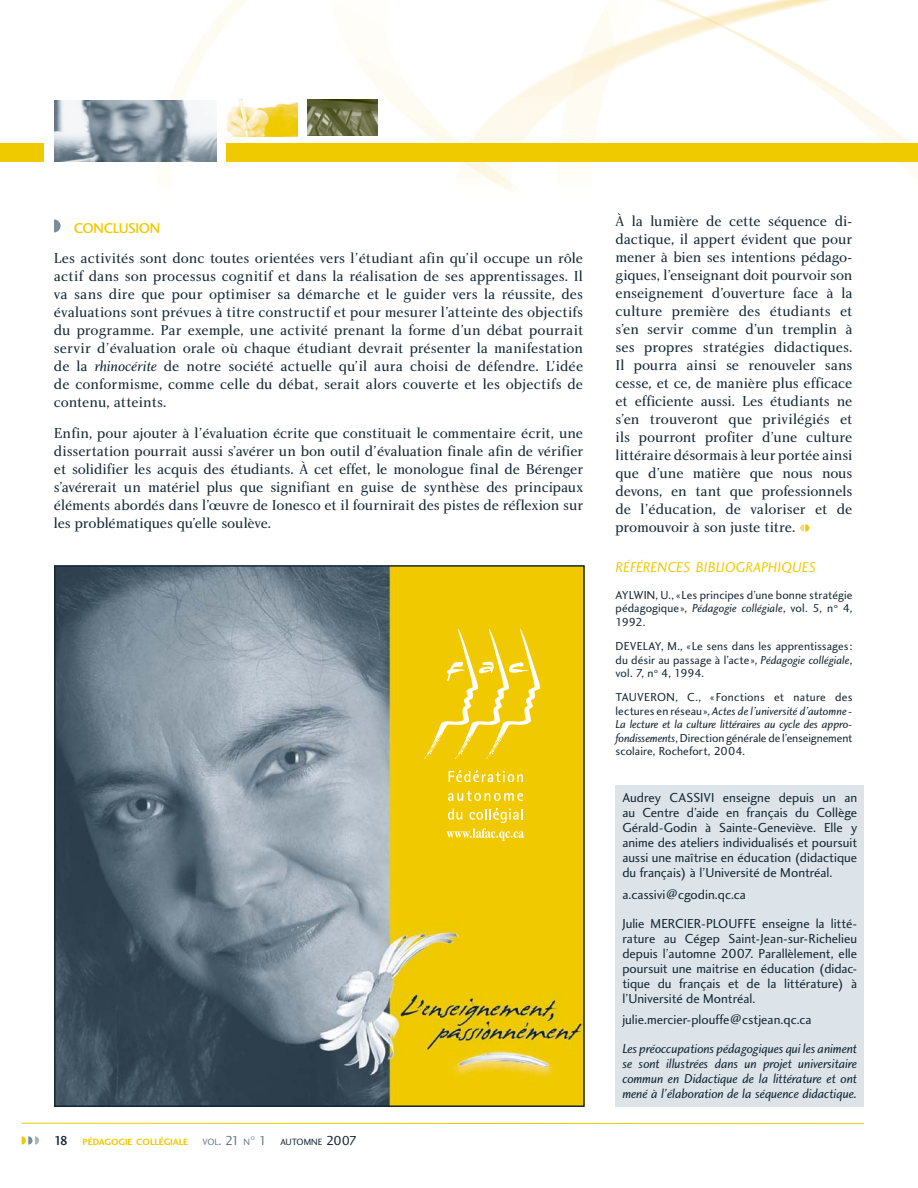
<style>
.page{position:relative;width:918px;height:1188px;background:#fff}
.page>*{position:absolute;margin:0;border:0;box-sizing:border-box;transform-origin:0 0}
.t1{font:15px/18px "Charlotte Book Plain";letter-spacing:-.01em;color:#142733;text-align:justify}
.t2{font:14.7px "Charlotte Sans Book Italic Plain";letter-spacing:-.005em;color:#f0ca00}
.t3{font:14.7px "Charlotte Sans Medium Plain";letter-spacing:-.03em;color:#f0ca00}
.t4{font:13.5px/15px "Charlotte Sans Book Plain";color:#142733;text-align:justify}
.t5{font:13.5px/15px "Charlotte Sans Book Italic Plain";letter-spacing:-.01em;color:#142733;text-align:justify}
.t6{font:12px/13.5px "Charlotte Sans Book Plain";letter-spacing:.005em;color:#142733;text-align:justify}
.t7{font:12px/13.5px "Charlotte Sans Book Italic Plain";letter-spacing:-.01em;color:#142733}
.t8{font:9.45px "Charlotte Sans Bold Plain";color:#f0ca00}
.t9{font:9.45px "Charlotte Sans Book Plain";color:#142733}
.t10{font:9.45px "Charlotte Sans Book Plain";color:#687a88}
.t11{font:5.55px "Charlotte Sans Book Plain";color:#687a88}
.s1{font-family:"Charlotte Book Italic Plain"}
.s2{font-family:"Charlotte Sans Medium Plain";font-size:13.5px;color:#142733}
.s3{font-size:13.5px}
.s4{font-size:13.5px;color:#687a88}
.s5{font-family:"Charlotte Sans Book Italic Plain"}
.s6{font-family:"Charlotte Sans Book Plain"}
</style>
<div class="page">
<img style="left:0;top:0;width:918px;height:191px">
<div style="left:227px;top:144px;width:691px;height:18px;background:#f0ca00"></div>
<div style="left:0;top:144px;width:43px;height:18px;background:#f0ca00"></div>
<img style="left:55px;top:101px;width:162px;height:61px">
<img style="left:307px;top:100px;width:71px;height:36px">
<img style="left:227px;top:100px;width:70px;height:1px">
<img style="left:227px;top:101px;width:70px;height:36px">
<hr style="left:22px;top:1123px;width:842px;height:1px;background:#f0ca00">
<svg style="left:22px;top:1136px;width:17px;height:9px"></svg>
<div style="left:616px;top:786px;width:248px;height:321px;background:#dde4e9"></div>
<svg style="left:54px;top:219px;width:7px;height:14px"></svg>
<svg style="left:800px;top:524px;width:9px;height:8px"></svg>
<img style="left:57px;top:568px;width:525px;height:536px">
<svg style="left:424px;top:629px;width:116px;height:130px;background:#f2d023"></svg>
<svg style="left:449px;top:770px;width:74px;height:12px"></svg>
<svg style="left:448px;top:791px;width:75px;height:10px"></svg>
<svg style="left:447px;top:808px;width:77px;height:33px;background:#f2d334"></svg>
<div style="left:54px;top:565px;width:531px;height:542px;border:2px solid #142733"></div>
<p class="t3" style="left:74px;top:222px;width:88px">CONCLUSION</p>
<p class="t1" style="left:54px;top:250px;width:531px">Les activités sont donc toutes orientées vers l’étudiant afin qu’il occupe un rôle actif dans son processus cognitif et dans la réalisation de ses apprentissages. Il va sans dire que pour optimiser sa démarche et le guider vers la réussite, des évaluations sont prévues à titre constructif et pour mesurer l’atteinte des objectifs du programme. Par exemple, une activité prenant la forme d’un débat pourrait servir d’évaluation orale où chaque étudiant devrait présenter la manifestation de la <span class="s1">rhinocérite</span> de notre société actuelle qu’il aura choisi de défendre. L’idée de conformisme, comme celle du débat, serait alors couverte et les objectifs de contenu, atteints.</p>
<p class="t1" style="left:54px;top:426px;width:531px">Enfin, pour ajouter à l’évaluation écrite que constituait le commentaire écrit, une dissertation pourrait aussi s’avérer un bon outil d’évaluation finale afin de vérifier et solidifier les acquis des étudiants. À cet effet, le monologue final de Bérenger s’avérerait un matériel plus que signifiant en guise de synthèse des principaux éléments abordés dans l’œuvre de Ionesco et il fournirait des pistes de réflexion sur les problématiques qu’elle soulève.</p>
<p class="t8" style="left:54px;top:1138px;width:136px"><span class="s2">18</span> PÉDAGOGIE COLLÉGIALE</p>
<p class="t10" style="left:202px;top:1138px;width:49px">VOL<span class="s3">. 21</span> N</p>
<p class="t11" style="left:251px;top:1136px;width:6px">O</p>
<p class="t9" style="left:259px;top:1138px;width:100px"><span class="s4">1</span> AUTOMNE <span class="s3">2007</span></p>
<p class="t1" style="left:616px;top:213px;width:239px">À la lumière de cette séquence di&shy;dactique, il appert évident que pour mener à bien ses intentions pédago&shy;giques, l’enseignant doit pourvoir son enseignement d’ouverture face à la culture première des étudiants et s’en servir comme d’un tremplin à ses propres stratégies didactiques.<br>Il pourra ainsi se renouveler sans cesse, et ce, de manière plus efficace et efficiente aussi. Les étudiants ne s’en trouveront que privilégiés et ils pourront profiter d’une culture littéraire désormais à leur portée ainsi que d’une matière que nous nous devons, en tant que professionnels de l’éducation, de valoriser et de promouvoir à son juste titre.</p>
<p class="t2" style="left:616px;top:562px;width:202px">RÉFÉRENCES BIBLIOGRAPHIQUES</p>
<p class="t6" style="left:616px;top:589px;width:238px">AYLWIN, U., « Les principes d’une bonne stratégie pédagogique », <span class="s5">Pédagogie collégiale</span>, vol. 5, n <sup>o</sup> 4, 1992.</p>
<p class="t6" style="left:616px;top:640px;width:238px">DEVELAY, M., « Le sens dans les apprentissages : du désir au passage à l’acte », <span class="s5">Pédagogie collégiale</span>, vol. 7, n <sup>o</sup> 4, 1994.</p>
<p class="t6" style="left:616px;top:692px;width:238px">TAUVERON, C., « Fonctions et nature des</p>
<p class="t7" style="left:616px;top:705px;width:238px"><span class="s6">lectures en réseau »,</span> Actes de l’université d’automne -<br>La lecture et la culture littéraires au cycle des appro-</p>
<p class="t6" style="left:616px;top:732px;width:238px"><span class="s5">fondissements</span>, Direction générale de l’enseignement scolaire, Rochefort, 2004.</p>
<p class="t4" style="left:622px;top:792px;width:236px">Audrey CASSIVI enseigne depuis un an au Centre d’aide en français du Collège Gérald-Godin à Sainte-Geneviève. Elle y anime des ateliers individualisés et poursuit aussi une maîtrise en éducation (didactique du français) à l’Université de Montréal.</p>
<p class="t4" style="left:622px;top:882px;width:236px;line-height:28.5px">a.cassivi@cgodin.qc.ca<br>Julie MERCIER-PLOUFFE enseigne la litté-</p>
<p class="t4" style="left:622px;top:932px;width:236px">rature au Cégep Saint-Jean-sur-Richelieu depuis l’automne 2007. Parallèlement, elle poursuit une maitrise en éducation (didac&shy;tique du français et de la littérature) à l’Université de Montréal.</p>
<p class="t4" style="left:622px;top:1014px;width:191px">julie.mercier-plouffe@cstjean.qc.ca</p>
<p class="t5" style="left:622px;top:1042px;width:236px">Les préoccupations pédagogiques qui les animent se sont illustrées dans un projet universitaire commun en Didactique de la littérature et ont mené à l’élaboration de la séquence didactique.</p>
</div>
